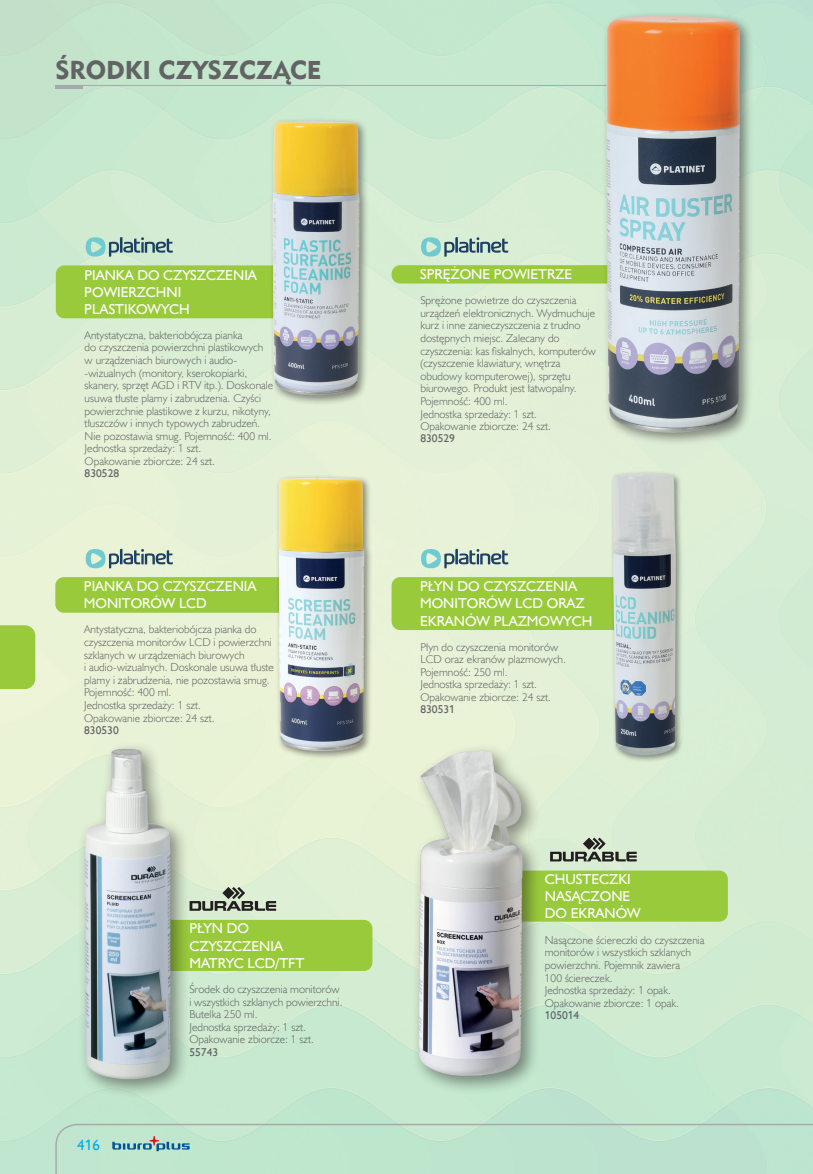
<style>
.page{position:relative;width:813px;height:1174px;background:#fff}
.page>*{position:absolute;margin:0;border:0;box-sizing:border-box;transform-origin:0 0}
.Rozdziały_nie_do_spisu{font:25.65px "Geometric 415 Blk EU";color:#636366}
.text{font:15px "Humanst 521 EU";color:#00aeef}
.Nazwa_modułu_A{font:14.4px "Humanst 521 EU";color:#fff}
.opis_produktów{font:14.4px/17.2px "Humanst 521 EU";color:#fff}
.Nazwa_modułu_C{font:14.4px "Humanst 521 EU";color:#fff}
.Nazwa_modułu_B{font:14.4px "Humanst 521 EU";color:#fff}
.opis_produktów-2{font:11.4px/12.6px "Humanst 521 Lt EU";color:#636366}
.opis_produktów-3{font:11.4px "Humanst 521 EU";color:#636366}
</style>
<div class="page">
<img style="left:0;top:0;width:812px;height:1174px">
<div style="left:56px;top:265px;width:255px;height:53px;background:#99ca3b;border-radius:9px"></div>
<svg style="left:86px;top:237px;width:87px;height:20px;background:#97bcb6"></svg>
<svg style="left:86px;top:549px;width:87px;height:19px;background:#a3bfb8"></svg>
<svg style="left:421px;top:237px;width:87px;height:20px;background:#9bbeb8"></svg>
<svg style="left:421px;top:549px;width:87px;height:19px;background:#a1beb8"></svg>
<div style="left:268px;top:117px;width:101px;height:289px;background:#231f20;opacity:.5"></div>
<img style="left:272px;top:121px;width:87px;height:275px">
<div style="left:391px;top:577px;width:255px;height:53px;background:#99ca3b;border-radius:9px"></div>
<div style="left:609px;top:470px;width:74px;height:293px;background:#231f20;opacity:.5"></div>
<img style="left:613px;top:473px;width:62px;height:284px">
<div style="left:55px;top:577px;width:255px;height:36px;background:#99ca3b;border-radius:9px"></div>
<div style="left:275px;top:474px;width:98px;height:286px;background:#231f20;opacity:.5"></div>
<img style="left:279px;top:478px;width:85px;height:273px">
<svg style="left:55px;top:1123px;width:757px;height:51px;background:#bde3cd"></svg>
<svg style="left:112px;top:1136px;width:77px;height:15px"></svg>
<svg style="left:55px;top:85px;width:546px;height:17px;background:#c5e4cc"></svg>
<hr style="left:55px;top:86px;width:28px;height:3px;background:#a8a9ad">
<div style="left:0;top:625px;width:35px;height:64px;background:#99ca3b"></div>
<svg style="left:190px;top:887px;width:86px;height:23px;background:#a3af9d"></svg>
<div style="left:159px;top:920px;width:213px;height:51px;background:#99ca3b;border-radius:9px"></div>
<div style="left:77px;top:741px;width:113px;height:358px;background:#231f20;opacity:.5"></div>
<img style="left:85px;top:748px;width:86px;height:331px">
<svg style="left:550px;top:837px;width:86px;height:24px;background:#a3af9d"></svg>
<div style="left:514px;top:870px;width:213px;height:51px;background:#99ca3b;border-radius:9px"></div>
<div style="left:411px;top:743px;width:131px;height:352px;background:#231f20;opacity:.5"></div>
<img style="left:418px;top:750px;width:104px;height:325px">
<div style="left:391px;top:265px;width:255px;height:18px;background:#99ca3b;border-radius:9px"></div>
<div style="left:601px;top:11px;width:152px;height:436px;background:#231f20;opacity:.5"></div>
<img style="left:605px;top:16px;width:135px;height:419px">
<p class="Rozdziały_nie_do_spisu" style="left:55px;top:54px;width:267px">ŚRODKI CZYSZCZĄCE</p>
<p class="Nazwa_modułu_A" style="left:84px;top:266px;width:174px">PIANKA DO CZYSZCZENIA</p>
<p class="Nazwa_modułu_B" style="left:84px;top:283px;width:98px">POWIERZCHNI</p>
<p class="Nazwa_modułu_C" style="left:84px;top:300px;width:107px">PLASTIKOWYCH</p>
<p class="opis_produktów-2" style="left:85px;top:328px;width:159px">Antystatyczna, bakteriobójcza pianka</p>
<p class="opis_produktów-2" style="left:85px;top:341px;width:190px">do czyszczenia powierzchni plastikowych w urządzeniach biurowych i audio--wizualnych (monitory, kserokopiarki, skanery, sprzęt AGD i RTV itp.). Doskonale usuwa tłuste plamy i zabrudzenia. Czyści powierzchnie plastikowe z kurzu, nikotyny, tłuszczów i innych typowych zabrudzeń.<br>Nie pozostawia smug. Pojemność: 400 ml.</p>
<p class="opis_produktów-2" style="left:85px;top:442px;width:118px">Jednostka sprzedaży: 1 szt.</p>
<p class="opis_produktów-2" style="left:85px;top:454px;width:132px">Opakowanie zbiorcze: 24 szt.</p>
<p class="opis_produktów-3" style="left:85px;top:466px;width:36px">830528</p>
<p class="Nazwa_modułu_A" style="left:84px;top:577px;width:174px">PIANKA DO CZYSZCZENIA</p>
<p class="Nazwa_modułu_A" style="left:84px;top:594px;width:124px">MONITORÓW LCD</p>
<p class="opis_produktów-2" style="left:84px;top:623px;width:191px">Antystatyczna, bakteriobójcza pianka do czyszczenia monitorów LCD i powierzchni szklanych w urządzeniach biurowych<br>i audio-wizualnych. Doskonale usuwa tłuste plamy i zabrudzenia, nie pozostawia smug.<br>Pojemność: 400 ml.</p>
<p class="opis_produktów-2" style="left:84px;top:698px;width:118px">Jednostka sprzedaży: 1 szt.</p>
<p class="opis_produktów-2" style="left:84px;top:711px;width:132px">Opakowanie zbiorcze: 24 szt.</p>
<p class="opis_produktów-3" style="left:84px;top:722px;width:36px">830530</p>
<p class="text" style="left:77px;top:1135px;width:24px">416</p>
<p class="opis_produktów" style="left:189px;top:919px;width:116px">PŁYN DO<br>CZYSZCZENIA<br>MATRYC LCD/TFT</p>
<p class="opis_produktów-2" style="left:189px;top:982px;width:154px">Środek do czyszczenia monitorów i wszystkich szklanych powierzchni.<br>Butelka 250 ml.<br>Jednostka sprzedaży: 1 szt.</p>
<p class="opis_produktów-2" style="left:189px;top:1033px;width:126px">Opakowanie zbiorcze: 1 szt.</p>
<p class="opis_produktów-3" style="left:189px;top:1045px;width:30px">55743</p>
<p class="Nazwa_modułu_A" style="left:420px;top:265px;width:153px">SPRĘŻONE POWIETRZE</p>
<p class="opis_produktów-2" style="left:420px;top:294px;width:177px">Sprężone powietrze do czyszczenia urządzeń elektronicznych. Wydmuchuje kurz i inne zanieczyszczenia z trudno dostępnych miejsc. Zalecany do czyszczenia: kas fiskalnych, komputerów (czyszczenie klawiatury, wnętrza obudowy komputerowej), sprzętu biurowego. Produkt jest łatwopalny.<br>Pojemność: 400 ml.</p>
<p class="opis_produktów-2" style="left:420px;top:407px;width:118px">Jednostka sprzedaży: 1 szt.</p>
<p class="opis_produktów-2" style="left:420px;top:420px;width:132px">Opakowanie zbiorcze: 24 szt.</p>
<p class="opis_produktów-3" style="left:420px;top:431px;width:36px">830529</p>
<p class="Nazwa_modułu_A" style="left:420px;top:577px;width:158px">PŁYN DO CZYSZCZENIA</p>
<p class="Nazwa_modułu_B" style="left:420px;top:594px;width:166px">MONITORÓW LCD ORAZ</p>
<p class="Nazwa_modułu_C" style="left:420px;top:612px;width:173px">EKRANÓW PLAZMOWYCH</p>
<p class="opis_produktów-2" style="left:420px;top:640px;width:147px">Płyn do czyszczenia monitorów<br>LCD oraz ekranów plazmowych.<br>Pojemność: 250 ml.</p>
<p class="opis_produktów-2" style="left:420px;top:678px;width:118px">Jednostka sprzedaży: 1 szt.</p>
<p class="opis_produktów-2" style="left:420px;top:690px;width:132px">Opakowanie zbiorcze: 24 szt.</p>
<p class="opis_produktów-3" style="left:420px;top:702px;width:36px">830531</p>
<p class="opis_produktów" style="left:544px;top:870px;width:87px">CHUSTECZKI<br>NASĄCZONE</p>
<p class="opis_produktów" style="left:544px;top:905px;width:97px">DO EKRANÓW</p>
<p class="opis_produktów-2" style="left:544px;top:933px;width:161px">Nasączone ściereczki do czyszczenia monitorów i wszystkich szklanych powierzchni. Pojemnik zawiera<br>100 ściereczek.</p>
<p class="opis_produktów-2" style="left:544px;top:983px;width:127px">Jednostka sprzedaży: 1 opak.</p>
<p class="opis_produktów-2" style="left:544px;top:996px;width:135px">Opakowanie zbiorcze: 1 opak.</p>
<p class="opis_produktów-3" style="left:544px;top:1008px;width:36px">105014</p>
</div>
